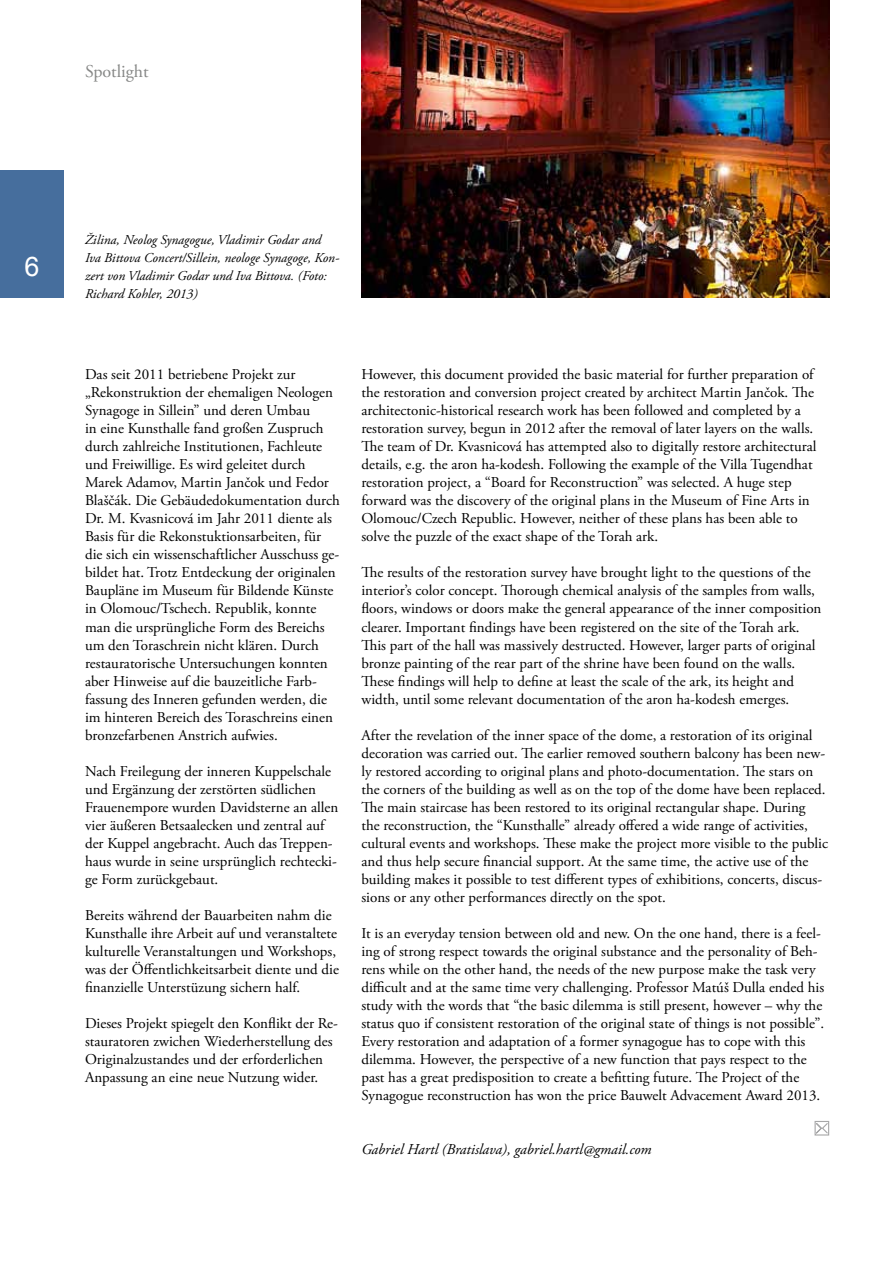
<style>
.page{position:relative;width:893px;height:1263px;background:#fff}
.page>*{position:absolute;margin:0;border:0;box-sizing:border-box;transform-origin:0 0}
.t1{font:27px "Arial";color:#fff}
.t2{font:18px "Adobe Garamond Pro";color:#868786}
.t3{font:15px/18px "Adobe Garamond Pro";color:#000}
.t4{font:italic 15px "Adobe Garamond Pro";color:#000}
.t5{font:italic 13.5px/18px "Adobe Garamond Pro";color:#000}
</style>
<div class="page">
<div style="left:0;top:170px;width:64px;height:128px;background:#466e9d"></div>
<svg style="left:814px;top:1121px;width:16px;height:15px"></svg>
<img style="left:361px;top:0;width:468px;height:298px">
<p class="t2" style="left:85px;top:60px;width:65px">Spotlight</p>
<h1 class="t1" style="left:24px;top:249px;width:17px">6</h1>
<p class="t5" style="left:85px;top:231px;width:256px">Žilina, Neolog Synagogue, Vladimir Godar and Iva Bittova Concert/Sillein, neologe Synagoge, Kon&shy;zert von Vladimir Godar und Iva Bittova. (Foto:<br>Richard Kohler, 2013)</p>
<p class="t3" style="left:85px;top:366px;width:256px">Das seit 2011 betriebene Projekt zur „Rekonstruktion der ehemaligen Neologen Synagoge in Sillein” und deren Umbau<br>in eine Kunsthalle fand großen Zuspruch durch zahlreiche Institutionen, Fachleute und Freiwillige. Es wird geleitet durch Marek Adamov, Martin Jančok und Fedor Blaščák. Die Gebäudedokumentation durch Dr. M. Kvasnicová im Jahr 2011 diente als Basis für die Rekonstuktionsarbeiten, für die sich ein wissenschaftlicher Ausschuss ge&shy;bildet hat. Trotz Entdeckung der originalen Baupläne im Museum für Bildende Künste in Olomouc/Tschech. Republik, konnte man die ursprüngliche Form des Bereichs um den Toraschrein nicht klären. Durch restauratorische Untersuchungen konnten aber Hinweise auf die bauzeitliche Farb&shy;fassung des Inneren gefunden werden, die im hinteren Bereich des Toraschreins einen bronzefarbenen Anstrich aufwies.</p>
<p class="t3" style="left:85px;top:762px;width:255px">Nach Freilegung der inneren Kuppelschale und Ergänzung der zerstörten südlichen Frauenempore wurden Davidsterne an allen vier äußeren Betsaalecken und zentral auf der Kuppel angebracht. Auch das Treppen&shy;haus wurde in seine ursprünglich rechtecki&shy;ge Form zurückgebaut.</p>
<p class="t3" style="left:85px;top:906px;width:255px">Bereits während der Bauarbeiten nahm die Kunsthalle ihre Arbeit auf und veranstaltete kulturelle Veranstaltungen und Workshops, was der Öffentlichkeitsarbeit diente und die finanzielle Unterstüzung sichern half.</p>
<p class="t3" style="left:85px;top:1014px;width:254px">Dieses Projekt spiegelt den Konflikt der Re&shy;stauratoren zwichen Wiederherstellung des Originalzustandes und der erforderlichen Anpassung an eine neue Nutzung wider.</p>
<p class="t3" style="left:361px;top:366px;width:457px">However, this document provided the basic material for further preparation of the restoration and conversion project created by architect Martin Jančok. The architectonic-historical research work has been followed and completed by a restoration survey, begun in 2012 after the removal of later layers on the walls.<br>The team of Dr. Kvasnicová has attempted also to digitally restore architectural details, e.g. the aron ha-kodesh. Following the example of the Villa Tugendhat restoration project, a “Board for Reconstruction” was selected. A huge step forward was the discovery of the original plans in the Museum of Fine Arts in Olomouc/Czech Republic. However, neither of these plans has been able to solve the puzzle of the exact shape of the Torah ark.</p>
<p class="t3" style="left:361px;top:564px;width:462px">The results of the restoration survey have brought light to the questions of the interior’s color concept. Thorough chemical analysis of the samples from walls, floors, windows or doors make the general appearance of the inner composition clearer. Important findings have been registered on the site of the Torah ark.<br>This part of the hall was massively destructed. However, larger parts of original bronze painting of the rear part of the shrine have been found on the walls.<br>These findings will help to define at least the scale of the ark, its height and width, until some relevant documentation of the aron ha-kodesh emerges.</p>
<p class="t3" style="left:361px;top:726px;width:468px">After the revelation of the inner space of the dome, a restoration of its original decoration was carried out. The earlier removed southern balcony has been new&shy;ly restored according to original plans and photo-documentation. The stars on the corners of the building as well as on the top of the dome have been replaced.<br>The main staircase has been restored to its original rectangular shape. During<br>the reconstruction, the “Kunsthalle” already offered a wide range of activities, cultural events and workshops. These make the project more visible to the public and thus help secure financial support. At the same time, the active use of the building makes it possible to test different types of exhibitions, concerts, discus&shy;sions or any other performances directly on the spot.</p>
<p class="t3" style="left:361px;top:924px;width:464px">It is an everyday tension between old and new. On the one hand, there is a feel&shy;ing of strong respect towards the original substance and the personality of Beh&shy;rens while on the other hand, the needs of the new purpose make the task very difficult and at the same time very challenging. Professor Matúš Dulla ended his study with the words that “the basic dilemma is still present, however – why the status quo if consistent restoration of the original state of things is not possible”.<br>Every restoration and adaptation of a former synagogue has to cope with this dilemma. However, the perspective of a new function that pays respect to the past has a great predisposition to create a befitting future. The Project of the Synagogue reconstruction has won the price Bauwelt Advacement Award 2013.</p>
<p class="t4" style="left:361px;top:1140px;width:291px">Gabriel Hartl (Bratislava), gabriel.hartl@gmail.com</p>
</div>
